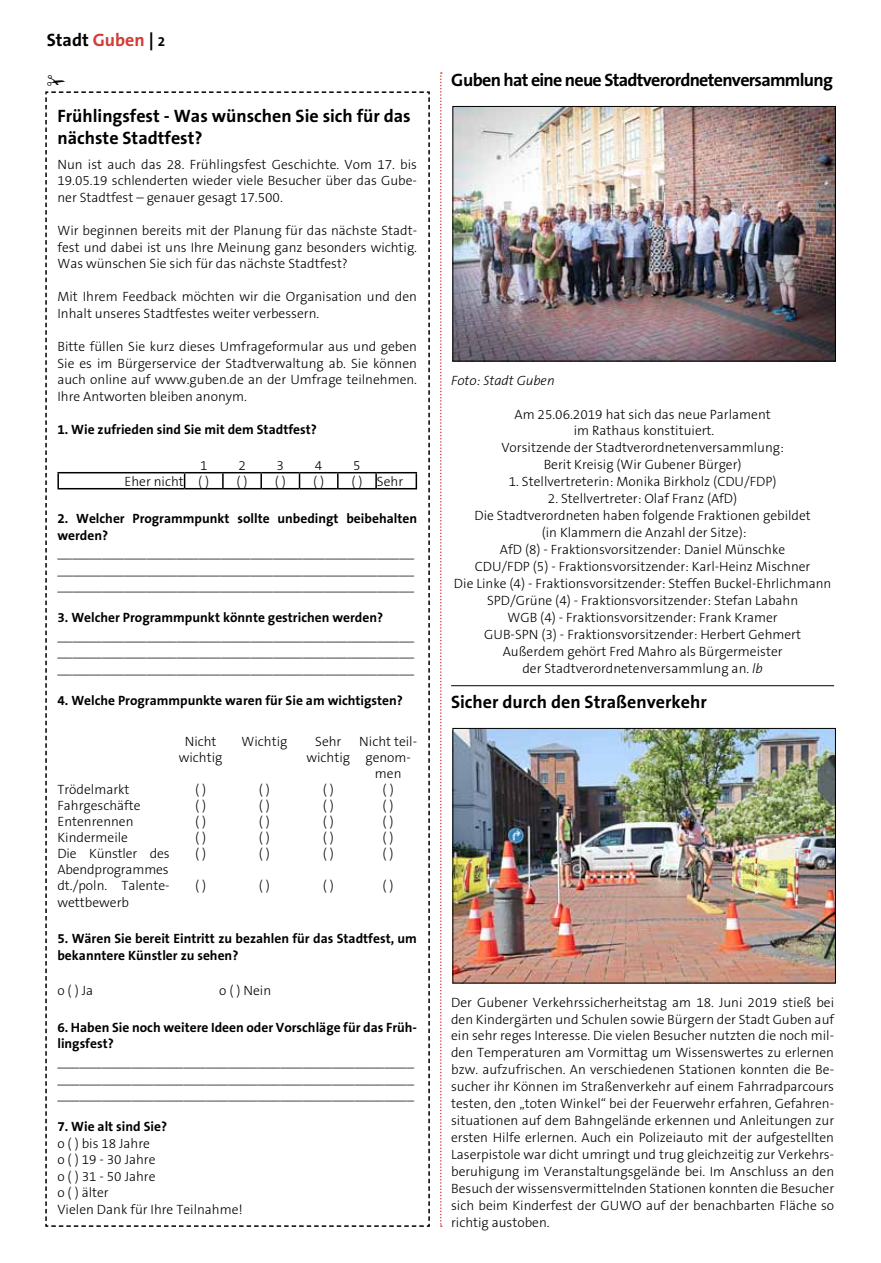
<style>
.page{position:relative;width:881px;height:1263px;background:#fff}
.page>*{position:absolute;margin:0;border:0;box-sizing:border-box;transform-origin:0 0}
.t1{font:700 18px/21.9px "The Sans B7";color:#000}
.t2{font:700 18px "The Sans B7";letter-spacing:-.04em;color:#000}
.t3{font:300 13.5px/17px "The Sans B3";color:#000;text-align:justify}
.t4{font:700 13.5px/16.5px "The Sans B7";color:#000}
.t5{font:italic 300 13.5px "The Sans B3";color:#000}
.s1{color:#d13e37}
.s2{font-size:13.5px}
.s3{font-style:italic}
</style>
<div class="page">
<svg style="left:440px;top:72px;width:1px;height:1155px"></svg>
<img style="left:454px;top:108px;width:379px;height:251px">
<div style="left:452px;top:106px;width:383px;height:255px;border:1px solid #000"></div>
<img style="left:454px;top:730px;width:379px;height:251px">
<div style="left:452px;top:728px;width:383px;height:255px;border:1px solid #000"></div>
<hr style="left:451px;top:685px;width:382px;height:1px;background:#000">
<svg style="left:45px;top:91px;width:384px;height:1136px"></svg>
<h1 class="t1" style="left:47px;top:29px;width:120px">Stadt <span class="s1">Guben</span> | <span class="s2">2</span></h1>
<h1 class="t1" style="left:57px;top:105px;width:355px">Frühlingsfest - Was wünschen Sie sich für das nächste Stadtfest?</h1>
<p class="t3" style="left:57px;top:157px;width:361px;line-height:16.5px">Nun ist auch das 28. Frühlingsfest Geschichte. Vom 17. bis 19.05.19 schlenderten wieder viele Besucher über das Gube&shy;ner Stadtfest – genauer gesagt 17.500.</p>
<p class="t3" style="left:57px;top:223px;width:361px;line-height:16.5px">Wir beginnen bereits mit der Planung für das nächste Stadt&shy;fest und dabei ist uns Ihre Meinung ganz besonders wichtig.<br>Was wünschen Sie sich für das nächste Stadtfest?</p>
<p class="t3" style="left:57px;top:289px;width:361px;line-height:16.5px">Mit Ihrem Feedback möchten wir die Organisation und den<br>Inhalt unseres Stadtfestes weiter verbessern.</p>
<p class="t3" style="left:57px;top:339px;width:361px;line-height:16.5px">Bitte füllen Sie kurz dieses Umfrageformular aus und geben Sie es im Bürgerservice der Stadtverwaltung ab. Sie können auch online auf www.guben.de an der Umfrage teilnehmen.<br>Ihre Antworten bleiben anonym.</p>
<p class="t4" style="left:57px;top:421px;width:261px">1. Wie zufrieden sind Sie mit dem Stadtfest?</p>
<p class="t3" style="left:200px;top:457px;width:9px">1</p>
<p class="t3" style="left:238px;top:457px;width:9px">2</p>
<p class="t3" style="left:276px;top:457px;width:9px">3</p>
<p class="t3" style="left:315px;top:457px;width:9px">4</p>
<p class="t3" style="left:353px;top:457px;width:9px">5</p>
<p class="t3" style="left:124px;top:473px;width:86px">Eher nicht ( )</p>
<p class="t3" style="left:236px;top:473px;width:13px">( )</p>
<p class="t3" style="left:275px;top:473px;width:13px">( )</p>
<p class="t3" style="left:313px;top:473px;width:13px">( )</p>
<p class="t3" style="left:351px;top:473px;width:53px">( ) Sehr</p>
<p class="t4" style="left:57px;top:510px;width:361px">2. Welcher Programmpunkt sollte unbedingt beibehalten werden?</p>
<p class="t3" style="left:57px;top:544px;width:358px;line-height:16.5px">________________________________________________ ________________________________________________ ________________________________________________</p>
<p class="t4" style="left:57px;top:610px;width:327px">3. Welcher Programmpunkt könnte gestrichen werden?</p>
<p class="t3" style="left:57px;top:626px;width:358px;line-height:16.5px">________________________________________________ ________________________________________________ ________________________________________________</p>
<p class="t4" style="left:57px;top:693px;width:347px">4. Welche Programmpunkte waren für Sie am wichtigsten?</p>
<p class="t3" style="left:179px;top:734px;width:45px;line-height:16.2px;text-align:center">Nicht wichtig</p>
<p class="t3" style="left:241px;top:733px;width:47px">Wichtig</p>
<p class="t3" style="left:306px;top:734px;width:45px;line-height:16.2px;text-align:center">Sehr wichtig</p>
<p class="t3" style="left:359px;top:734px;width:59px;line-height:16.2px;text-align:center">Nicht teil&shy;genom&shy;men</p>
<p class="t3" style="left:57px;top:782px;width:73px">Trödelmarkt</p>
<p class="t3" style="left:195px;top:782px;width:13px">( )</p>
<p class="t3" style="left:259px;top:782px;width:13px">( )</p>
<p class="t3" style="left:322px;top:782px;width:13px">( )</p>
<p class="t3" style="left:382px;top:782px;width:13px">( )</p>
<p class="t3" style="left:57px;top:798px;width:85px">Fahrgeschäfte</p>
<p class="t3" style="left:195px;top:798px;width:13px">( )</p>
<p class="t3" style="left:259px;top:798px;width:13px">( )</p>
<p class="t3" style="left:322px;top:798px;width:13px">( )</p>
<p class="t3" style="left:382px;top:798px;width:13px">( )</p>
<p class="t3" style="left:57px;top:814px;width:78px">Entenrennen</p>
<p class="t3" style="left:195px;top:814px;width:13px">( )</p>
<p class="t3" style="left:259px;top:814px;width:13px">( )</p>
<p class="t3" style="left:322px;top:814px;width:13px">( )</p>
<p class="t3" style="left:382px;top:814px;width:13px">( )</p>
<p class="t3" style="left:57px;top:830px;width:72px">Kindermeile</p>
<p class="t3" style="left:195px;top:830px;width:13px">( )</p>
<p class="t3" style="left:259px;top:830px;width:13px">( )</p>
<p class="t3" style="left:322px;top:830px;width:13px">( )</p>
<p class="t3" style="left:382px;top:830px;width:13px">( )</p>
<p class="t3" style="left:57px;top:846px;width:114px;line-height:16.2px">Die Künstler des<br>Abendprogrammes</p>
<p class="t3" style="left:195px;top:846px;width:13px">( )</p>
<p class="t3" style="left:259px;top:846px;width:13px">( )</p>
<p class="t3" style="left:322px;top:846px;width:13px">( )</p>
<p class="t3" style="left:382px;top:846px;width:13px">( )</p>
<p class="t3" style="left:57px;top:878px;width:114px;line-height:16.2px">dt./poln. Talente&shy;wettbewerb</p>
<p class="t3" style="left:195px;top:878px;width:13px">( )</p>
<p class="t3" style="left:259px;top:878px;width:13px">( )</p>
<p class="t3" style="left:322px;top:878px;width:13px">( )</p>
<p class="t3" style="left:382px;top:878px;width:13px">( )</p>
<p class="t4" style="left:57px;top:930px;width:361px">5. Wären Sie bereit Eintritt zu bezahlen für das Stadtfest, um bekanntere Künstler zu sehen?</p>
<p class="t3" style="left:57px;top:983px;width:37px">o ( ) Ja</p>
<p class="t3" style="left:219px;top:983px;width:53px">o ( ) Nein</p>
<p class="t4" style="left:57px;top:1019px;width:361px">6. Haben Sie noch weitere Ideen oder Vorschläge für das Früh&shy;lingsfest?</p>
<p class="t3" style="left:57px;top:1053px;width:358px;line-height:16.5px">________________________________________________ ________________________________________________ ________________________________________________</p>
<p class="t4" style="left:57px;top:1119px;width:111px">7. Wie alt sind Sie?</p>
<p class="t3" style="left:57px;top:1135px;width:187px;line-height:16.5px;text-align:left">o ( ) bis 18 Jahre<br>o ( ) 19 - 30 Jahre<br>o ( ) 31 - 50 Jahre<br>o ( ) älter<br>Vielen Dank für Ihre Teilnahme!</p>
<h1 class="t2" style="left:451px;top:70px;width:383px">Guben hat eine neue Stadtverordnetenversammlung</h1>
<p class="t5" style="left:451px;top:373px;width:105px">Foto: Stadt Guben</p>
<p class="t3" style="left:501px;top:406px;width:284px;text-align:center">Am 25.06.2019 hat sich das neue Parlament<br>im Rathaus konstituiert.<br>Vorsitzende der Stadtverordnetenversammlung:<br>Berit Kreisig (Wir Gubener Bürger)</p>
<p class="t3" style="left:508px;top:474px;width:269px">1. Stellvertreterin: Monika Birkholz (CDU/FDP)</p>
<p class="t3" style="left:454px;top:491px;width:379px;text-align:center">2. Stellvertreter: Olaf Franz (AfD)<br>Die Stadtverordneten haben folgende Fraktionen gebildet<br>(in Klammern die Anzahl der Sitze):<br>AfD (8️) - Fraktionsvorsitzender: Daniel Münschke<br>CDU/FDP (5️) - Fraktionsvorsitzender: Karl-Heinz Mischner<br>Die Linke (4️) - Fraktionsvorsitzender: Steffen Buckel-Ehrlichmann SPD/Grüne (4️) - Fraktionsvorsitzender: Stefan Labahn<br>WGB (4️) - Fraktionsvorsitzender: Frank Kramer<br>GUB-SPN (3️) - Fraktionsvorsitzender: Herbert Gehmert Außerdem gehört Fred Mahro als Bürgermeister<br>der Stadtverordnetenversammlung an. <span class="s3">lb</span></p>
<h1 class="t1" style="left:451px;top:691px;width:257px">Sicher durch den Straßenverkehr</h1>
<p class="t3" style="left:451px;top:994px;width:384px">Der Gubener Verkehrssicherheitstag am 18. Juni 2019 stieß bei den Kindergärten und Schulen sowie Bürgern der Stadt Guben auf ein sehr reges Interesse. Die vielen Besucher nutzten die noch mil&shy;den Temperaturen am Vormittag um Wissenswertes zu erlernen bzw. aufzufrischen. An verschiedenen Stationen konnten die Be&shy;sucher ihr Können im Straßenverkehr auf einem Fahrradparcours testen, den „toten Winkel“ bei der Feuerwehr erfahren, Gefahren&shy;situationen auf dem Bahngelände erkennen und Anleitungen zur ersten Hilfe erlernen. Auch ein Polizeiauto mit der aufgestellten Laserpistole war dicht umringt und trug gleichzeitig zur Verkehrs&shy;beruhigung im Veranstaltungsgelände bei. Im Anschluss an den Besuch der wissensvermittelnden Stationen konnten die Besucher sich beim Kinderfest der GUWO auf der benachbarten Fläche so richtig austoben.</p>
</div>
